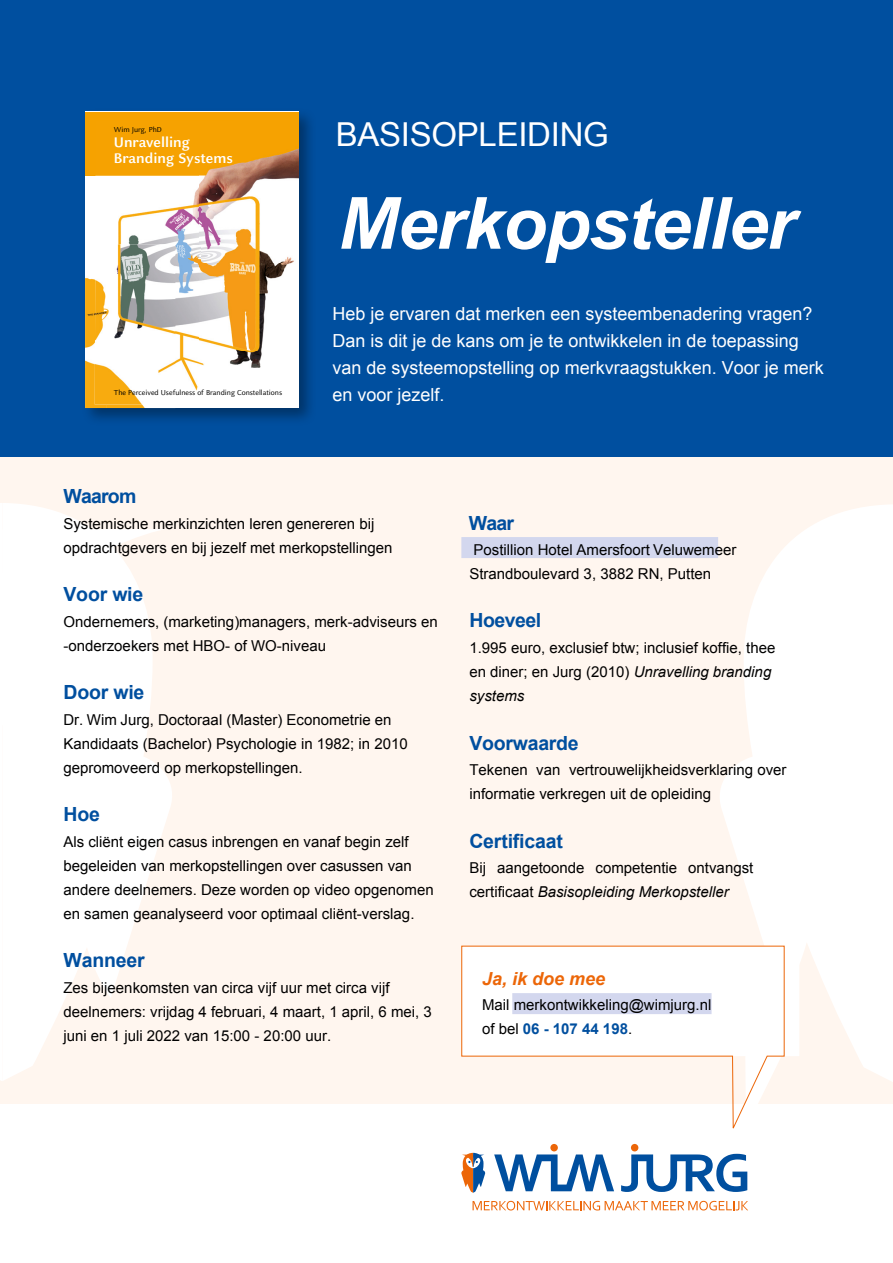
<style>
.page{position:relative;width:893px;height:1263px;background:#fff}
.page>*{position:absolute;margin:0;border:0;box-sizing:border-box;transform-origin:0 0}
.t1{font:italic 700 72px "Arial";letter-spacing:-.015em;color:#fff}
.t2{font:33px "Arial";letter-spacing:-.01em;color:#fff}
.t3{font:700 19.5px "Arial";letter-spacing:-.01em;color:#004f9f}
.t4{font:18px/27px "Arial";color:#fff}
.t5{font:italic 700 18px "Arial";color:#ec6608}
.t6{font:700 15.45px/15.5px "Celeste Sans";color:#fff}
.t7{font:15px/24px "Arial";color:#000}
.t8{font:7.95px "Celeste Sans";color:#000}
.s1{font-style:inherit}
.s2{font-style:italic}
.s3{font-weight:700;color:#004f9f}
</style>
<div class="page">
<div style="left:0;top:444px;width:893px;height:660px;background:#fff6ef"></div>
<svg style="left:0;top:503px;width:165px;height:578px"></svg>
<svg style="left:720px;top:505px;width:173px;height:577px;fill:#fff"></svg>
<div style="left:824px;top:621px;width:33px;height:32px;background:#fff;border-radius:50%"></div>
<div style="left:0;top:0;width:893px;height:456px;background:#004f9f"></div>
<svg style="left:785px;top:946px;width:14px;height:136px;fill:#fff"></svg>
<svg style="left:461px;top:945px;width:324px;height:184px"></svg>
<div style="left:512px;top:993px;width:200px;height:21px;background:#d3d7ee"></div>
<svg style="left:461px;top:1153px;width:25px;height:40px"></svg>
<svg style="left:494px;top:1154px;width:120px;height:37px"></svg>
<div style="left:550px;top:1144px;width:8px;height:7px;background:#ec6608;border-radius:50%"></div>
<svg style="left:621px;top:1154px;width:126px;height:38px"></svg>
<div style="left:631px;top:1144px;width:7px;height:7px;background:#ec6608;border-radius:50%"></div>
<svg style="left:473px;top:1201px;width:275px;height:9px"></svg>
<div style="left:461px;top:537px;width:257px;height:21px;background:#d3d7ee"></div>
<div style="left:81px;top:108px;width:236px;height:318px;background:#000;opacity:.35"></div>
<div style="left:85px;top:112px;width:214px;height:63px;background:#f6a200"></div>
<img style="left:95px;top:175px;width:105px;height:71px">
<img style="left:200px;top:175px;width:99px;height:230px">
<img style="left:175px;top:246px;width:25px;height:159px">
<img style="left:206px;top:148px;width:93px;height:27px">
<img style="left:85px;top:244px;width:21px;height:164px">
<img style="left:106px;top:405px;width:69px;height:3px">
<img style="left:95px;top:244px;width:80px;height:161px">
<img style="left:85px;top:368px;width:4px;height:20px">
<svg style="left:299px;top:112px;width:7px;height:2px"></svg>
<svg style="left:298px;top:409px;width:8px;height:8px"></svg>
<p class="t8" style="left:114px;top:125px;width:49px">Wim Jurg, PhD</p>
<p class="t6" style="left:114px;top:135px;width:121px">Unravelling<br>Branding Systems</p>
<p class="t8" style="left:114px;top:388px;width:170px">The Perceived Usefulness of Branding Constellations</p>
<h2 class="t2" style="left:336px;top:112px;width:275px">BASISOPLEIDING</h2>
<h1 class="t1" style="left:338px;top:177px;width:458px">Merkopstell<span class="s1">er</span></h1>
<p class="t4" style="left:332px;top:301px;width:493px">Heb je ervaren dat merken een systeembenadering vragen?<br>Dan <span class="s1">is dit</span> je de kans om je te ontwikkelen in de <span class="s1">toepassing van de systeem</span>opstelling <span class="s1">op merkvraagstukken</span>. Voor je merk en voor jezelf.</p>
<h3 class="t3" style="left:63px;top:483px;width:74px">Waarom</h3>
<p class="t7" style="left:63px;top:512px;width:331px">Systemische merkinzichten leren genereren bij opdrachtgevers en bij jezelf met merkopstellingen</p>
<h3 class="t3" style="left:63px;top:581px;width:81px">Voor wie</h3>
<p class="t7" style="left:63px;top:610px;width:376px">Ondernemers, (marketing)managers, merk-adviseurs en -onderzoekers met HBO- of WO-niveau</p>
<h3 class="t3" style="left:63px;top:679px;width:82px">Door wie</h3>
<p class="t7" style="left:63px;top:708px;width:346px">Dr. Wim Jurg, Doctoraal (Master) Econometrie en<br>Kandidaats (Bachelor) Psychologie in 1982; in 2010 gepromoveerd op merkopstellingen.</p>
<h3 class="t3" style="left:63px;top:801px;width:38px">Hoe</h3>
<p class="t7" style="left:63px;top:830px;width:372px">Als cliënt eigen casus inbrengen en vanaf begin zelf begeleiden van merkopstellingen over casussen van andere deelnemers. Deze worden op video opgenomen en samen geanalyseerd voor optimaal cliënt-verslag.</p>
<h3 class="t3" style="left:63px;top:947px;width:83px">Wanneer</h3>
<p class="t7" style="left:63px;top:976px;width:370px">Zes bijeenkomsten van circa vijf uur met circa vijf deelnemers: vrijdag 4 februari, 4 maart, 1 april, 6 mei, 3 juni en 1 juli 2022 van 15:00 - 20:00 uur.</p>
<h3 class="t3" style="left:469px;top:510px;width:47px">Waar</h3>
<p class="t7" style="left:469px;top:538px;width:268px">Postillion Hotel Amersfoort Veluwemeer<br>Strandboulevard 3, 3882 RN, Putten</p>
<h3 class="t3" style="left:469px;top:608px;width:73px">Hoeveel</h3>
<p class="t7" style="left:469px;top:636px;width:307px">1.995 euro, exclusief btw; inclusief koffie, thee en diner; en Jurg (2010) <span class="s2">Unravelling branding systems</span></p>
<h3 class="t3" style="left:469px;top:730px;width:111px">Voorwaarde</h3>
<p class="t7" style="left:469px;top:758px;width:319px">Tekenen van vertrouwelijkheidsverklaring over informatie verkregen uit de opleiding</p>
<h3 class="t3" style="left:469px;top:828px;width:95px">Certificaat</h3>
<p class="t7" style="left:469px;top:856px;width:285px">Bij aangetoonde competentie ontvangst certificaat <span class="s2">Basisopleiding Merkopstell</span><span class="s2">er</span></p>
<p class="t5" style="left:482px;top:967px;width:125px">Ja, ik doe mee</p>
<p class="t7" style="left:482px;top:993px;width:231px">Mail merkontwikkeling@wimjurg.nl of bel <span class="s3">06 - 107 44 198</span>.</p>
</div>
